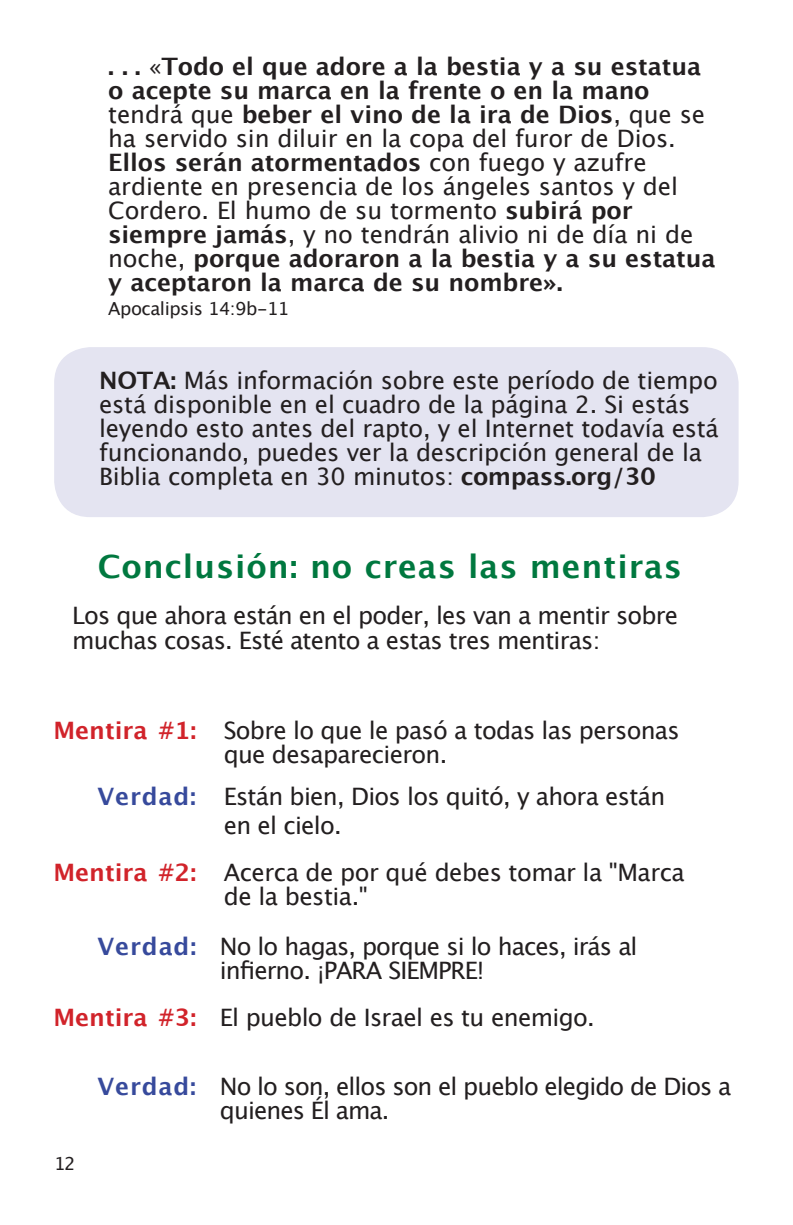
<style>
.page{position:relative;width:793px;height:1225px;background:#fff}
.page>*{position:absolute;margin:0;border:0;box-sizing:border-box;transform-origin:0 0}
.t1{font:700 32px "Lucida Grande";letter-spacing:.03em;color:#00783f}
.t2{font:700 24px/24px "Lucida Grande";letter-spacing:-.005em;color:#231f20}
.t3{font:24px/24px "Lucida Grande";letter-spacing:-.03em;color:#231f20}
.t4{font:24px/24px "Lucida Grande";letter-spacing:-.01em;color:#231f20}
.t5{font:700 24px "Lucida Grande";color:#d1232a}
.t6{font:700 24px "Lucida Grande";letter-spacing:.035em;color:#374a9c}
.t7{font:18px "Lucida Grande";letter-spacing:-.025em;color:#231f20}
.s1{font-weight:400}
.s2{font-weight:700}
</style>
<div class="page">
<div style="left:54px;top:347px;width:684px;height:170px;background:#e4e4f1;border-radius:36px"></div>
<p class="t2" style="left:108px;top:56px;width:609px">. . . <span class="s1">«</span>Todo el que adore a la bestia y a su estatua o acepte su marca en la frente o en la mano <span class="s1">tendrá que</span> beber el vino de la ira de Dios<span class="s1">, que se ha servido sin diluir en la copa del furor de Dios.<br></span>Ellos serán atormentados <span class="s1">con fuego y azufre ardiente en presencia de los ángeles santos y del Cordero. El humo de su tormento</span> subirá por siempre jamás<span class="s1">, y no tendrán alivio ni de día ni de noche,</span> porque adoraron a la bestia y a su estatua y aceptaron la marca de su nombre».</p>
<p class="t7" style="left:108px;top:301px;width:183px">Apocalipsis 14:9b-11</p>
<p class="t4" style="left:99px;top:370px;width:621px"><span class="s2">NOTA:</span> Más información sobre este período de tiempo está disponible en el cuadro de la página 2. Si estás leyendo esto antes del rapto, y el Internet todavía está funcionando, puedes ver la descripción general de la Biblia completa en 30 minutos: <span class="s2">compass.org/30</span></p>
<h1 class="t1" style="left:98px;top:552px;width:585px">Conclusión: no creas las mentiras</h1>
<p class="t3" style="left:72px;top:605px;width:607px">Los que ahora están en el poder, les van a mentir sobre muchas cosas. Esté atento a estas tres mentiras:</p>
<p class="t5" style="left:53px;top:719px;width:144px">Mentira #1:</p>
<p class="t6" style="left:97px;top:786px;width:100px">Verdad:</p>
<p class="t5" style="left:53px;top:862px;width:144px">Mentira #2:</p>
<p class="t6" style="left:98px;top:936px;width:100px">Verdad:</p>
<p class="t5" style="left:53px;top:1007px;width:144px">Mentira #3:</p>
<p class="t6" style="left:97px;top:1076px;width:100px">Verdad:</p>
<p class="t7" style="left:54px;top:1155px;width:23px">12</p>
<p class="t3" style="left:224px;top:719px;width:457px">Sobre lo que le pasó a todas las personas que desaparecieron.</p>
<p class="t3" style="left:224px;top:783px;width:443px;line-height:28.8px">Están bien, Dios los quitó, y ahora están en el cielo.</p>
<p class="t3" style="left:224px;top:861px;width:462px">Acerca de por qué debes tomar la "Marca de la bestia."</p>
<p class="t3" style="left:220px;top:936px;width:419px">No lo hagas, porque si lo haces, irás al infierno. ¡PARA SIEMPRE!</p>
<p class="t3" style="left:220px;top:1007px;width:376px">El pueblo de Israel es tu enemigo.</p>
<p class="t3" style="left:220px;top:1076px;width:513px">No lo son, ellos son el pueblo elegido de Dios a quienes Él ama.</p>
</div>
